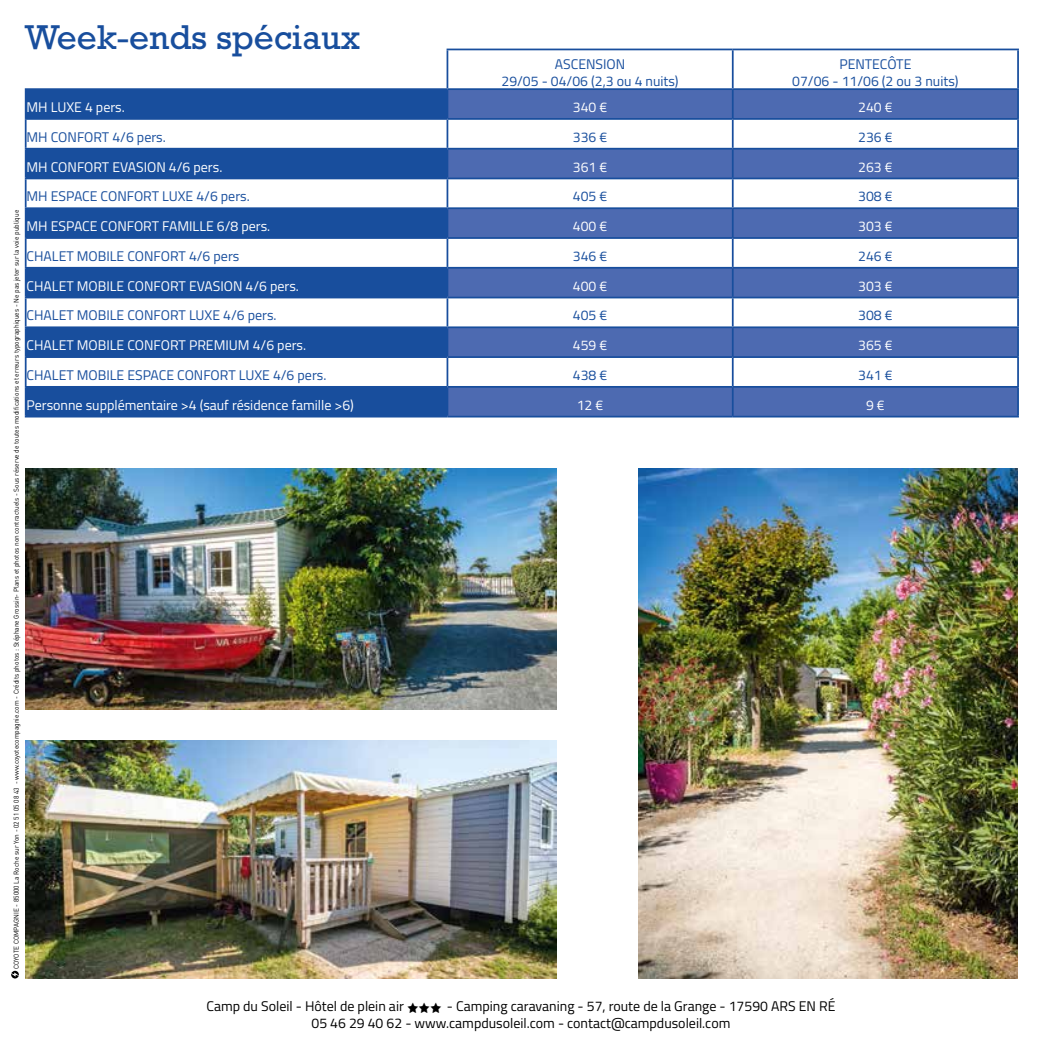
<style>
.page{position:relative;width:1042px;height:1042px;background:#fff}
.page>*{position:absolute;margin:0;border:0;box-sizing:border-box;transform-origin:0 0}
.t1{font:35px "Rockwell Std";color:#184e9d}
.t2{font:14px/16.8px "Titillium Web";color:#184e9d;text-align:center}
.t3{font:14px "Titillium Web";color:#fff}
.t4{font:14px/16.8px "Titillium Web";color:#000;text-align:center}
.t5{font:7px "DIN";color:#000;scale:.93 1}
.s1{font-family:"Star Things";font-size:10.5px}
</style>
<div class="page">
<svg style="left:27px;top:90px;width:419px;height:326px;fill:#184e9d"></svg>
<svg style="left:448px;top:90px;width:569px;height:326px;fill:#4d6ab1"></svg>
<svg style="left:27px;top:298px;width:990px;height:88px"></svg>
<hr style="left:446px;top:49px;width:287px;height:1px;background:#184e9d">
<hr style="left:446px;top:50px;width:2px;height:38px;background:#184e9d">
<hr style="left:733px;top:49px;width:286px;height:1px;background:#184e9d">
<hr style="left:732px;top:50px;width:1px;height:38px;background:#184e9d">
<hr style="left:1017px;top:50px;width:2px;height:38px;background:#184e9d">
<hr style="left:25px;top:88px;width:422px;height:2px;background:#184e9d">
<hr style="left:25px;top:90px;width:2px;height:28px;background:#184e9d">
<hr style="left:447px;top:88px;width:286px;height:2px;background:#184e9d">
<hr style="left:446px;top:90px;width:2px;height:28px;background:#184e9d">
<hr style="left:733px;top:88px;width:286px;height:2px;background:#184e9d">
<hr style="left:1017px;top:90px;width:2px;height:28px;background:#184e9d">
<hr style="left:25px;top:118px;width:422px;height:2px;background:#184e9d">
<hr style="left:25px;top:120px;width:2px;height:28px;background:#184e9d">
<hr style="left:447px;top:118px;width:286px;height:2px;background:#184e9d">
<hr style="left:446px;top:120px;width:2px;height:28px;background:#184e9d">
<hr style="left:733px;top:118px;width:286px;height:2px;background:#184e9d">
<hr style="left:1017px;top:120px;width:2px;height:28px;background:#184e9d">
<hr style="left:25px;top:148px;width:422px;height:2px;background:#184e9d">
<hr style="left:25px;top:150px;width:2px;height:28px;background:#184e9d">
<hr style="left:447px;top:148px;width:286px;height:2px;background:#184e9d">
<hr style="left:446px;top:150px;width:2px;height:28px;background:#184e9d">
<hr style="left:733px;top:148px;width:286px;height:2px;background:#184e9d">
<hr style="left:1017px;top:150px;width:2px;height:28px;background:#184e9d">
<hr style="left:25px;top:178px;width:422px;height:1px;background:#184e9d">
<hr style="left:25px;top:179px;width:2px;height:28px;background:#184e9d">
<hr style="left:447px;top:178px;width:286px;height:1px;background:#184e9d">
<hr style="left:446px;top:179px;width:2px;height:28px;background:#184e9d">
<hr style="left:733px;top:178px;width:286px;height:1px;background:#184e9d">
<hr style="left:1017px;top:179px;width:2px;height:28px;background:#184e9d">
<hr style="left:25px;top:207px;width:422px;height:2px;background:#184e9d">
<hr style="left:25px;top:209px;width:2px;height:28px;background:#184e9d">
<hr style="left:447px;top:207px;width:286px;height:2px;background:#184e9d">
<hr style="left:446px;top:209px;width:2px;height:28px;background:#184e9d">
<hr style="left:733px;top:207px;width:286px;height:2px;background:#184e9d">
<hr style="left:1017px;top:209px;width:2px;height:28px;background:#184e9d">
<hr style="left:25px;top:237px;width:422px;height:2px;background:#184e9d">
<hr style="left:25px;top:239px;width:2px;height:28px;background:#184e9d">
<hr style="left:447px;top:237px;width:286px;height:2px;background:#184e9d">
<hr style="left:446px;top:239px;width:2px;height:28px;background:#184e9d">
<hr style="left:733px;top:237px;width:286px;height:2px;background:#184e9d">
<hr style="left:1017px;top:239px;width:2px;height:28px;background:#184e9d">
<hr style="left:25px;top:267px;width:422px;height:2px;background:#184e9d">
<hr style="left:25px;top:269px;width:2px;height:28px;background:#184e9d">
<hr style="left:447px;top:267px;width:286px;height:2px;background:#184e9d">
<hr style="left:446px;top:269px;width:2px;height:28px;background:#184e9d">
<hr style="left:733px;top:267px;width:286px;height:2px;background:#184e9d">
<hr style="left:1017px;top:269px;width:2px;height:28px;background:#184e9d">
<hr style="left:25px;top:297px;width:422px;height:1px;background:#184e9d">
<hr style="left:25px;top:298px;width:2px;height:28px;background:#184e9d">
<hr style="left:447px;top:297px;width:286px;height:1px;background:#184e9d">
<hr style="left:446px;top:298px;width:2px;height:28px;background:#184e9d">
<hr style="left:733px;top:297px;width:286px;height:1px;background:#184e9d">
<hr style="left:1017px;top:298px;width:2px;height:28px;background:#184e9d">
<hr style="left:25px;top:326px;width:422px;height:2px;background:#184e9d">
<hr style="left:25px;top:328px;width:2px;height:28px;background:#184e9d">
<hr style="left:447px;top:326px;width:286px;height:2px;background:#184e9d">
<hr style="left:446px;top:328px;width:2px;height:28px;background:#184e9d">
<hr style="left:733px;top:326px;width:286px;height:2px;background:#184e9d">
<hr style="left:1017px;top:328px;width:2px;height:28px;background:#184e9d">
<hr style="left:25px;top:356px;width:422px;height:2px;background:#184e9d">
<hr style="left:25px;top:358px;width:2px;height:28px;background:#184e9d">
<hr style="left:447px;top:356px;width:286px;height:2px;background:#184e9d">
<hr style="left:446px;top:358px;width:2px;height:28px;background:#184e9d">
<hr style="left:733px;top:356px;width:286px;height:2px;background:#184e9d">
<hr style="left:1017px;top:358px;width:2px;height:28px;background:#184e9d">
<hr style="left:25px;top:386px;width:422px;height:2px;background:#184e9d">
<hr style="left:25px;top:388px;width:2px;height:28px;background:#184e9d">
<hr style="left:447px;top:386px;width:286px;height:2px;background:#184e9d">
<hr style="left:446px;top:388px;width:2px;height:28px;background:#184e9d">
<hr style="left:733px;top:386px;width:286px;height:2px;background:#184e9d">
<svg style="left:732px;top:90px;width:1px;height:326px"></svg>
<hr style="left:1017px;top:388px;width:2px;height:28px;background:#184e9d">
<hr style="left:25px;top:416px;width:422px;height:1px;background:#184e9d">
<hr style="left:447px;top:416px;width:286px;height:1px;background:#184e9d">
<hr style="left:733px;top:416px;width:286px;height:1px;background:#184e9d">
<img style="left:25px;top:740px;width:531px;height:238px">
<img style="left:25px;top:468px;width:531px;height:242px">
<img style="left:638px;top:468px;width:379px;height:510px">
<svg style="left:11px;top:971px;width:8px;height:7px"></svg>
<h1 class="t1" style="left:25px;top:16px;width:337px">Week-ends spéciaux</h1>
<p class="t2" style="left:501px;top:55px;width:179px">ASCENSION<br>29/05 - 04/06 (2,3 ou 4 nuits)</p>
<p class="t2" style="left:792px;top:55px;width:168px">PENTECÔTE<br>07/06 - 11/06 (2 ou 3 nuits)</p>
<p class="t3" style="left:27px;top:97px;width:100px">MH LUXE 4 pers.</p>
<p class="t3" style="left:573px;top:97px;width:36px">340 €</p>
<p class="t3" style="left:858px;top:97px;width:36px">240 €</p>
<p class="t2" style="left:27px;top:128px;width:141px">MH CONFORT 4/6 pers.</p>
<p class="t2" style="left:573px;top:128px;width:36px">336 €</p>
<p class="t2" style="left:858px;top:128px;width:36px">236 €</p>
<p class="t3" style="left:27px;top:156px;width:197px">MH CONFORT EVASION 4/6 pers.</p>
<p class="t3" style="left:573px;top:156px;width:36px">361 €</p>
<p class="t3" style="left:858px;top:156px;width:36px">263 €</p>
<p class="t2" style="left:27px;top:187px;width:225px">MH ESPACE CONFORT LUXE 4/6 pers.</p>
<p class="t2" style="left:573px;top:187px;width:36px">405 €</p>
<p class="t2" style="left:858px;top:187px;width:36px">308 €</p>
<p class="t3" style="left:27px;top:216px;width:245px">MH ESPACE CONFORT FAMILLE 6/8 pers.</p>
<p class="t3" style="left:573px;top:216px;width:36px">400 €</p>
<p class="t3" style="left:858px;top:216px;width:36px">303 €</p>
<p class="t2" style="left:27px;top:247px;width:214px">CHALET MOBILE CONFORT 4/6 pers</p>
<p class="t2" style="left:573px;top:247px;width:36px">346 €</p>
<p class="t2" style="left:858px;top:247px;width:36px">246 €</p>
<p class="t3" style="left:27px;top:275px;width:274px">CHALET MOBILE CONFORT EVASION 4/6 pers.</p>
<p class="t3" style="left:573px;top:275px;width:36px">400 €</p>
<p class="t3" style="left:858px;top:275px;width:36px">303 €</p>
<p class="t2" style="left:27px;top:306px;width:251px">CHALET MOBILE CONFORT LUXE 4/6 pers.</p>
<p class="t2" style="left:573px;top:306px;width:36px">405 €</p>
<p class="t2" style="left:858px;top:306px;width:36px">308 €</p>
<p class="t3" style="left:27px;top:335px;width:281px">CHALET MOBILE CONFORT PREMIUM 4/6 pers.</p>
<p class="t3" style="left:573px;top:335px;width:36px">459 €</p>
<p class="t3" style="left:858px;top:335px;width:36px">365 €</p>
<p class="t2" style="left:27px;top:366px;width:301px">CHALET MOBILE ESPACE CONFORT LUXE 4/6 pers.</p>
<p class="t2" style="left:573px;top:366px;width:36px">438 €</p>
<p class="t2" style="left:858px;top:366px;width:36px">341 €</p>
<p class="t3" style="left:27px;top:394px;width:329px">Personne supplémentaire &gt;4 (sauf résidence famille &gt;6)</p>
<p class="t3" style="left:577px;top:394px;width:28px">12 €</p>
<p class="t3" style="left:866px;top:394px;width:20px">9 €</p>
<p class="t5" style="left:12px;top:969px;width:818px;rotate:-90deg">COYOTE COMPAGNIE - 85000 La Roche sur Yon - 02 51 05 08 43 - www.coyotecompagnie.com - Crédits photos : Stéphane Grossin- Plans et photos non contractuels - Sous réserve de toutes modifications et erreurs typographiques - Ne pas jeter sur la voie publique</p>
<p class="t4" style="left:206px;top:997px;width:630px">Camp du Soleil - Hôtel de plein air <span class="s1">AAA</span> - Camping caravaning - 57, route de la Grange - 17590 ARS EN RÉ<br>05 46 29 40 62 - www.campdusoleil.com - contact@campdusoleil.com</p>
</div>
